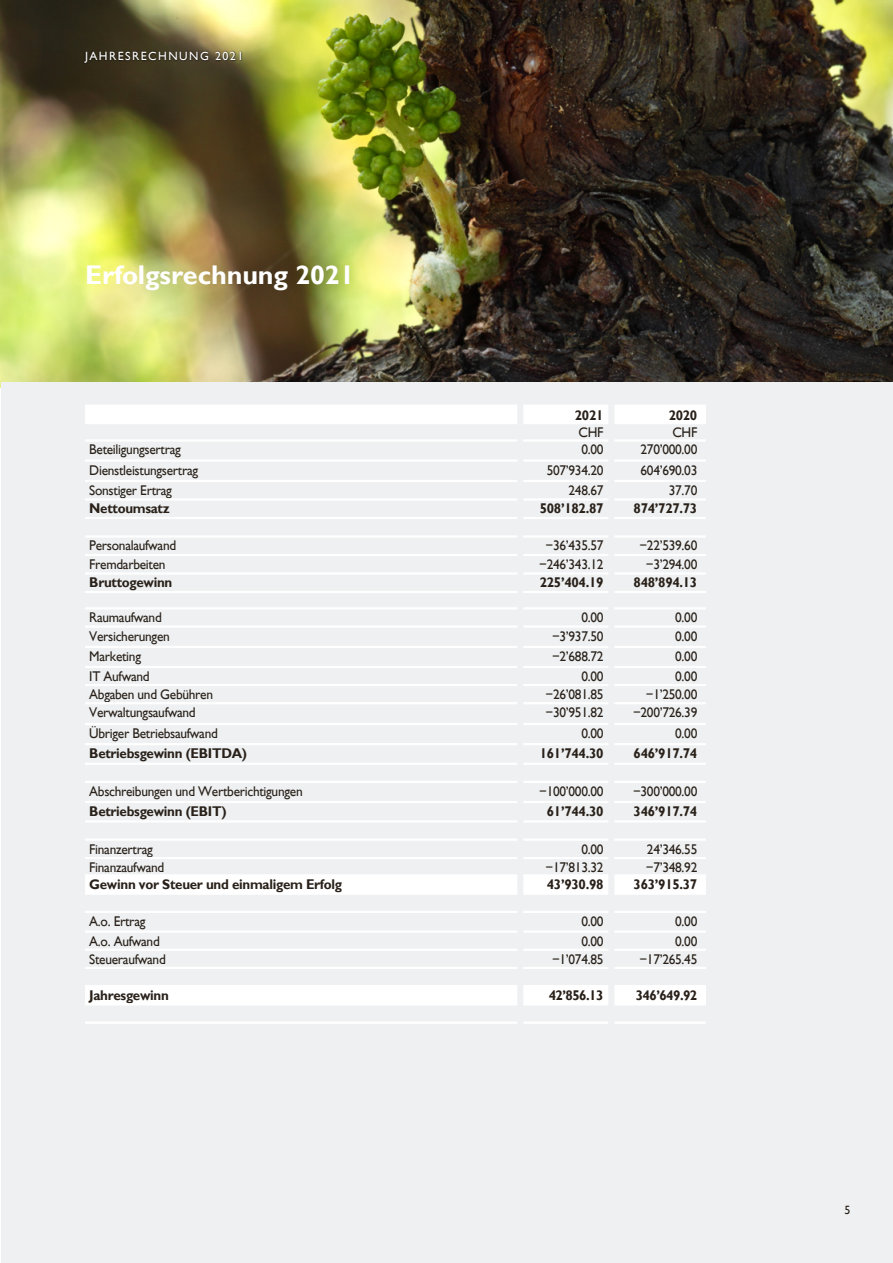
<style>
.page{position:relative;width:893px;height:1263px;background:#fff}
.page>*{position:absolute;margin:0;border:0;box-sizing:border-box;transform-origin:0 0}
.t1{font:700 27px "Gill Sans";letter-spacing:-.005em;color:#fff}
.t2{font:14.1px "Gill Sans";letter-spacing:-.02em;color:#29211a;scale:.95 1}
.t3{font:700 14.1px "Gill Sans";letter-spacing:-.02em;color:#29211a;scale:.95 1}
.t4{font:12px "Gill Sans";letter-spacing:.12em;color:#fff}
.t5{font:12px "Gill Sans";color:#29211a}
</style>
<div class="page">
<img style="left:0;top:0;width:893px;height:388px">
<div style="left:1px;top:383px;width:892px;height:880px;background:#eef0f1"></div>
<img style="left:83px;top:50px;width:160px;height:14px">
<svg style="left:85px;top:407px;width:621px;height:485px"></svg>
<div style="left:85px;top:986px;width:621px;height:18px;background:#fff"></div>
<hr style="left:85px;top:405px;width:621px;height:2px;background:#fff">
<hr style="left:85px;top:422px;width:621px;height:2px;background:#fff">
<hr style="left:85px;top:439px;width:621px;height:3px;background:#fff">
<hr style="left:85px;top:459px;width:621px;height:3px;background:#fff">
<hr style="left:85px;top:480px;width:621px;height:2px;background:#fff">
<hr style="left:85px;top:498px;width:621px;height:3px;background:#fff">
<hr style="left:85px;top:517px;width:621px;height:2px;background:#fff">
<hr style="left:85px;top:535px;width:621px;height:3px;background:#fff">
<hr style="left:85px;top:554px;width:621px;height:2px;background:#fff">
<hr style="left:85px;top:572px;width:621px;height:3px;background:#fff">
<hr style="left:85px;top:591px;width:621px;height:2px;background:#fff">
<hr style="left:85px;top:607px;width:621px;height:2px;background:#fff">
<hr style="left:85px;top:625px;width:621px;height:3px;background:#fff">
<hr style="left:85px;top:646px;width:621px;height:2px;background:#fff">
<hr style="left:85px;top:666px;width:621px;height:2px;background:#fff">
<hr style="left:85px;top:684px;width:621px;height:2px;background:#fff">
<hr style="left:85px;top:702px;width:621px;height:2px;background:#fff">
<hr style="left:85px;top:723px;width:621px;height:2px;background:#fff">
<hr style="left:85px;top:743px;width:621px;height:2px;background:#fff">
<hr style="left:85px;top:763px;width:621px;height:2px;background:#fff">
<hr style="left:85px;top:781px;width:621px;height:2px;background:#fff">
<hr style="left:85px;top:801px;width:621px;height:2px;background:#fff">
<hr style="left:85px;top:820px;width:621px;height:2px;background:#fff">
<hr style="left:85px;top:838px;width:621px;height:3px;background:#fff">
<hr style="left:85px;top:857px;width:621px;height:2px;background:#fff">
<hr style="left:85px;top:874px;width:621px;height:2px;background:#fff">
<hr style="left:85px;top:892px;width:621px;height:3px;background:#fff">
<hr style="left:85px;top:911px;width:621px;height:2px;background:#fff">
<hr style="left:85px;top:930px;width:621px;height:3px;background:#fff">
<hr style="left:85px;top:949px;width:621px;height:2px;background:#fff">
<hr style="left:85px;top:967px;width:621px;height:2px;background:#fff">
<hr style="left:85px;top:985px;width:621px;height:2px;background:#fff">
<hr style="left:85px;top:1003px;width:621px;height:2px;background:#fff">
<hr style="left:85px;top:1021px;width:621px;height:3px;background:#fff">
<div style="left:608px;top:388px;width:6px;height:786px;background:#eef0f1"></div>
<div style="left:517px;top:388px;width:6px;height:786px;background:#eef0f1"></div>
<p class="t4" style="left:85px;top:52px;width:160px">JAHRESRECHNUNG 2021</p>
<h1 class="t1" style="left:85px;top:265px;width:271px">Erfolgsrechnung 2021</h1>
<p class="t3" style="left:575px;top:410px;width:32px">2021</p>
<p class="t3" style="left:669px;top:410px;width:32px">2020</p>
<p class="t2" style="left:579px;top:427px;width:28px">CHF</p>
<p class="t2" style="left:672px;top:427px;width:28px">CHF</p>
<p class="t2" style="left:89px;top:445px;width:98px">Beteiligungsertrag</p>
<p class="t2" style="left:581px;top:445px;width:25px">0.00</p>
<p class="t2" style="left:641px;top:445px;width:61px">270’000.00</p>
<p class="t2" style="left:89px;top:465px;width:116px">Dienstleistungsertrag</p>
<p class="t2" style="left:547px;top:465px;width:61px">507’934.20</p>
<p class="t2" style="left:641px;top:465px;width:61px">604’690.03</p>
<p class="t2" style="left:89px;top:485px;width:89px">Sonstiger Ertrag</p>
<p class="t2" style="left:569px;top:485px;width:38px">248.67</p>
<p class="t2" style="left:669px;top:485px;width:32px">37.70</p>
<p class="t3" style="left:89px;top:504px;width:86px">Nettoumsatz</p>
<p class="t3" style="left:540px;top:504px;width:69px">508’182.87</p>
<p class="t3" style="left:634px;top:504px;width:69px">874’727.73</p>
<p class="t2" style="left:89px;top:541px;width:93px">Personalaufwand</p>
<p class="t2" style="left:546px;top:541px;width:62px">−36’435.57</p>
<p class="t2" style="left:639px;top:541px;width:62px">−22’539.60</p>
<p class="t2" style="left:89px;top:559px;width:82px">Fremdarbeiten</p>
<p class="t2" style="left:539px;top:559px;width:69px">−246’343.12</p>
<p class="t2" style="left:646px;top:559px;width:56px">−3’294.00</p>
<p class="t3" style="left:89px;top:578px;width:89px">Bruttogewinn</p>
<p class="t3" style="left:540px;top:578px;width:69px">225’404.19</p>
<p class="t3" style="left:634px;top:578px;width:69px">848’894.13</p>
<p class="t2" style="left:89px;top:613px;width:78px">Raumaufwand</p>
<p class="t2" style="left:581px;top:613px;width:25px">0.00</p>
<p class="t2" style="left:675px;top:613px;width:25px">0.00</p>
<p class="t2" style="left:89px;top:631px;width:86px">Versicherungen</p>
<p class="t2" style="left:552px;top:631px;width:56px">−3’937.50</p>
<p class="t2" style="left:675px;top:631px;width:25px">0.00</p>
<p class="t2" style="left:89px;top:651px;width:56px">Marketing</p>
<p class="t2" style="left:552px;top:651px;width:56px">−2’688.72</p>
<p class="t2" style="left:675px;top:651px;width:25px">0.00</p>
<p class="t2" style="left:89px;top:671px;width:65px">IT Aufwand</p>
<p class="t2" style="left:581px;top:671px;width:25px">0.00</p>
<p class="t2" style="left:675px;top:671px;width:25px">0.00</p>
<p class="t2" style="left:89px;top:689px;width:132px">Abgaben und Gebühren</p>
<p class="t2" style="left:546px;top:689px;width:62px">−26’081.85</p>
<p class="t2" style="left:646px;top:689px;width:56px">−1’250.00</p>
<p class="t2" style="left:89px;top:708px;width:114px">Verwaltungsaufwand</p>
<p class="t2" style="left:546px;top:708px;width:62px">−30’951.82</p>
<p class="t2" style="left:633px;top:708px;width:69px">−200’726.39</p>
<p class="t2" style="left:89px;top:728px;width:137px">Übriger Betriebsaufwand</p>
<p class="t2" style="left:581px;top:728px;width:25px">0.00</p>
<p class="t2" style="left:675px;top:728px;width:25px">0.00</p>
<p class="t3" style="left:89px;top:748px;width:168px">Betriebsgewinn (EBITDA)</p>
<p class="t3" style="left:540px;top:748px;width:69px">161’744.30</p>
<p class="t3" style="left:634px;top:748px;width:69px">646’917.74</p>
<p class="t2" style="left:89px;top:786px;width:226px">Abschreibungen und Wertberichtigungen</p>
<p class="t2" style="left:539px;top:786px;width:69px">−100’000.00</p>
<p class="t2" style="left:633px;top:786px;width:69px">−300’000.00</p>
<p class="t3" style="left:89px;top:806px;width:146px">Betriebsgewinn (EBIT)</p>
<p class="t3" style="left:547px;top:806px;width:61px">61’744.30</p>
<p class="t3" style="left:634px;top:806px;width:69px">346’917.74</p>
<p class="t2" style="left:89px;top:844px;width:68px">Finanzertrag</p>
<p class="t2" style="left:581px;top:844px;width:25px">0.00</p>
<p class="t2" style="left:647px;top:844px;width:55px">24’346.55</p>
<p class="t2" style="left:89px;top:862px;width:80px">Finanzaufwand</p>
<p class="t2" style="left:546px;top:862px;width:62px">−17’813.32</p>
<p class="t2" style="left:646px;top:862px;width:56px">−7’348.92</p>
<p class="t3" style="left:89px;top:880px;width:267px">Gewinn vor Steuer und einmaligem Erfolg</p>
<p class="t3" style="left:547px;top:880px;width:61px">43’930.98</p>
<p class="t3" style="left:634px;top:880px;width:69px">363’915.37</p>
<p class="t2" style="left:89px;top:916px;width:61px">A.o. Ertrag</p>
<p class="t2" style="left:581px;top:916px;width:25px">0.00</p>
<p class="t2" style="left:675px;top:916px;width:25px">0.00</p>
<p class="t2" style="left:89px;top:936px;width:76px">A.o. Aufwand</p>
<p class="t2" style="left:581px;top:936px;width:25px">0.00</p>
<p class="t2" style="left:675px;top:936px;width:25px">0.00</p>
<p class="t2" style="left:89px;top:954px;width:82px">Steueraufwand</p>
<p class="t2" style="left:552px;top:954px;width:56px">−1’074.85</p>
<p class="t2" style="left:639px;top:954px;width:62px">−17’265.45</p>
<p class="t3" style="left:89px;top:990px;width:85px">Jahresgewinn</p>
<p class="t3" style="left:549px;top:990px;width:59px">42’856.13</p>
<p class="t3" style="left:636px;top:990px;width:66px">346’649.92</p>
<p class="t5" style="left:844px;top:1206px;width:7px">5</p>
</div>
